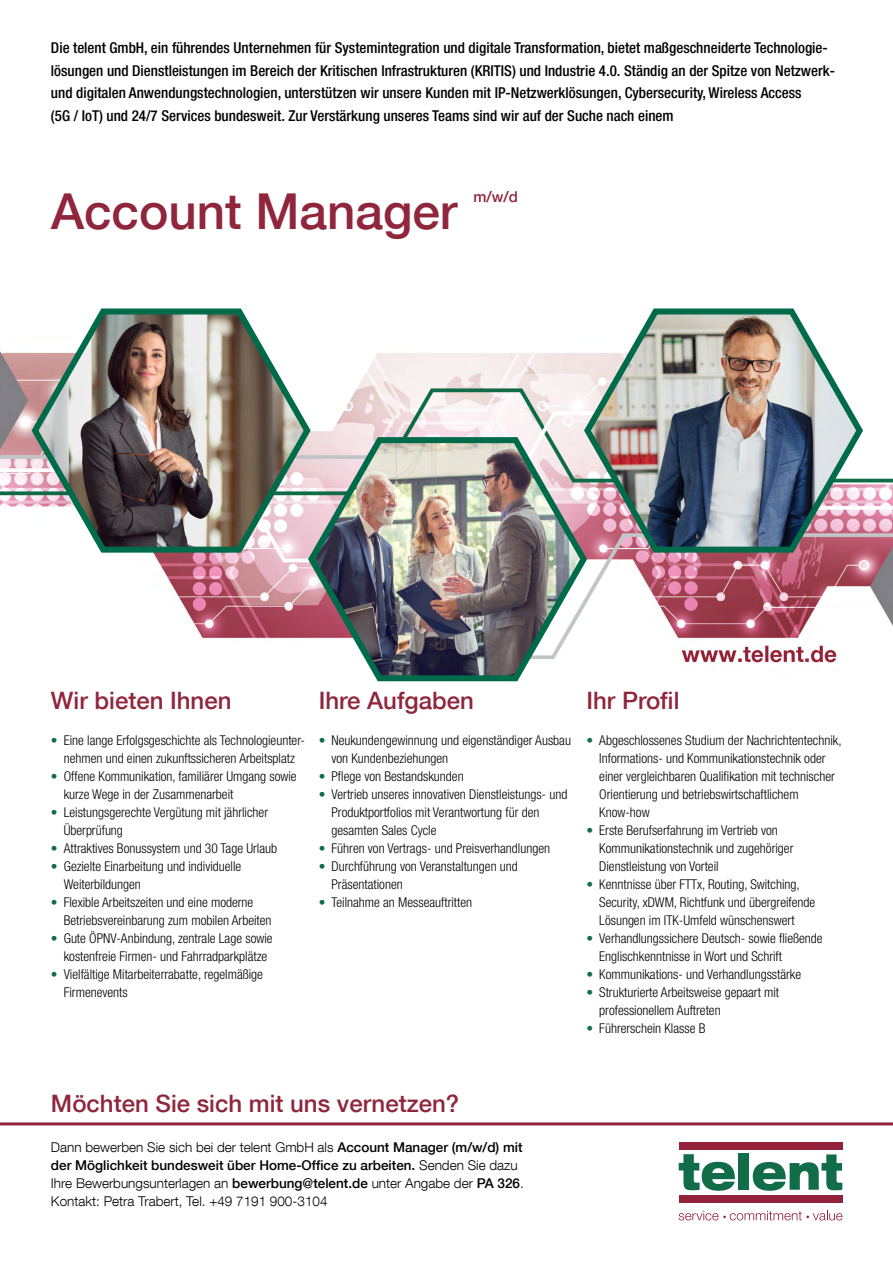
<style>
.page{position:relative;width:893px;height:1263px;background:#fff}
.page>*{position:absolute;margin:0;border:0;box-sizing:border-box;transform-origin:0 0}
.t1{font:500 49.5px "Helvetica Neue LT Com";color:#90263d}
.t2{font:500 24px "Helvetica Neue LT Com";color:#90263d}
.t3{font:500 condensed 15px/22.5px "Helvetica Neue LT Com";color:#000}
.t4{font:500 15px "Helvetica Neue LT Com";color:#90263d}
.t5{font:300 condensed 13.5px/18px "Helvetica Neue LT Com";color:#000}
.t6{font:300 13.5px/18px "Helvetica Neue LT Com";color:#000}
.s1{font-stretch:normal;color:#116c4a}
.s2{font-weight:500}
</style>
<div class="page">
<img style="left:0;top:351px;width:893px;height:312px">
<svg style="left:679px;top:1154px;width:56px;height:37px"></svg>
<div style="left:739px;top:1153px;width:10px;height:37px;background:#116c4a"></div>
<svg style="left:753px;top:1154px;width:89px;height:37px"></svg>
<div style="left:679px;top:1195px;width:163px;height:7px;background:#932139"></div>
<div style="left:679px;top:1143px;width:163px;height:7px;background:#932139"></div>
<svg style="left:679px;top:1211px;width:163px;height:9px"></svg>
<hr style="left:0;top:1122px;width:893px;height:3px;background:#90263d">
<img style="left:581px;top:308px;width:285px;height:248px">
<img style="left:305px;top:432px;width:285px;height:250px">
<img style="left:28px;top:308px;width:286px;height:248px">
<p class="t3" style="left:51px;top:37px;width:786px">Die telent GmbH, ein führendes Unternehmen für Systemintegration und digitale Transformation, bietet maßgeschneiderte Technologie&shy;lösungen und Dienstleistungen im Bereich der Kritischen Infrastrukturen (KRITIS) und Industrie 4.0. Ständig an der Spitze von Netzwerk&shy;und digitalen Anwendungstechnologien, unterstützen wir unsere Kunden mit IP-Netzwerklösungen, Cybersecurity, Wireless Access<br>(5G / IoT) und 24/7 Services bundesweit. Zur Verstärkung unseres Teams sind wir auf der Suche nach einem</p>
<h1 class="t1" style="left:51px;top:182px;width:408px">Account Manager</h1>
<p class="t4" style="left:474px;top:188px;width:46px">m/w/d</p>
<h2 class="t2" style="left:51px;top:686px;width:182px">Wir bieten Ihnen</h2>
<p class="t5" style="left:51px;top:731px;width:256px;text-align:center"><span class="s1">•</span> Eine lange Erfolgsgeschichte als Technologieunter&shy;nehmen und einen zukunftssicheren Arbeitsplatz</p>
<p class="t5" style="left:64px;top:767px;width:234px;text-indent:-13px"><span class="s1">•</span> Offene Kommunikation, familiärer Umgang sowie kurze Wege in der Zusammenarbeit</p>
<p class="t5" style="left:64px;top:803px;width:206px;text-indent:-13px"><span class="s1">•</span> Leistungsgerechte Vergütung mit jährlicher<br>Überprüfung</p>
<p class="t5" style="left:51px;top:839px;width:228px"><span class="s1">•</span> Attraktives Bonussystem und 30 Tage Urlaub</p>
<p class="t5" style="left:64px;top:857px;width:179px;text-indent:-13px"><span class="s1">•</span> Gezielte Einarbeitung und individuelle<br>Weiterbildungen</p>
<p class="t5" style="left:64px;top:893px;width:209px;text-indent:-13px"><span class="s1">•</span> Flexible Arbeitszeiten und eine moderne<br>Betriebsvereinbarung zum mobilen Arbeiten</p>
<p class="t5" style="left:51px;top:929px;width:223px;text-align:center"><span class="s1">•</span> Gute ÖPNV-Anbindung, zentrale Lage sowie kostenfreie Firmen- und Fahrradparkplätze</p>
<p class="t5" style="left:64px;top:965px;width:201px;text-indent:-13px"><span class="s1">•</span> Vielfältige Mitarbeiterrabatte, regelmäßige<br>Firmenevents</p>
<h2 class="t2" style="left:319px;top:686px;width:157px">Ihre Aufgaben</h2>
<p class="t5" style="left:331px;top:731px;width:241px;text-indent:-13px"><span class="s1">•</span> Neukundengewinnung und eigenständiger Ausbau von Kundenbeziehungen</p>
<p class="t5" style="left:319px;top:767px;width:146px"><span class="s1">•</span> Pflege von Bestandskunden</p>
<p class="t5" style="left:331px;top:785px;width:237px;text-indent:-13px"><span class="s1">•</span> Vertrieb unseres innovativen Dienstleistungs- und<br>Produktportfolios mit Verantwortung für den gesamten Sales Cycle</p>
<p class="t5" style="left:319px;top:839px;width:233px"><span class="s1">•</span> Führen von Vertrags- und Preisverhandlungen</p>
<p class="t5" style="left:331px;top:857px;width:188px;text-indent:-13px"><span class="s1">•</span> Durchführung von Veranstaltungen und<br>Präsentationen</p>
<p class="t5" style="left:319px;top:893px;width:155px"><span class="s1">•</span> Teilnahme an Messeauftritten</p>
<h2 class="t2" style="left:586px;top:686px;width:94px">Ihr Profil</h2>
<p class="t5" style="left:599px;top:731px;width:244px;text-indent:-13px"><span class="s1">•</span> Abgeschlossenes Studium der Nachrichtentechnik, Informations- und Kommunikationstechnik oder einer vergleichbaren Qualifikation mit technischer Orientierung und betriebswirtschaftlichem Know-how</p>
<p class="t5" style="left:599px;top:821px;width:196px;text-indent:-13px"><span class="s1">•</span> Erste Berufserfahrung im Vertrieb von<br>Kommunikationstechnik und zugehöriger<br>Dienstleistung von Vorteil</p>
<p class="t5" style="left:599px;top:875px;width:218px;text-indent:-13px"><span class="s1">•</span> Kenntnisse über FTTx, Routing, Switching,<br>Security, xDWM, Richtfunk und übergreifende<br>Lösungen im ITK-Umfeld wünschenswert</p>
<p class="t5" style="left:599px;top:929px;width:225px;text-indent:-13px"><span class="s1">•</span> Verhandlungssichere Deutsch- sowie fließende<br>Englischkenntnisse in Wort und Schrift</p>
<p class="t5" style="left:586px;top:965px;width:216px"><span class="s1">•</span> Kommunikations- und Verhandlungsstärke</p>
<p class="t5" style="left:599px;top:983px;width:181px;text-indent:-13px"><span class="s1">•</span> Strukturierte Arbeitsweise gepaart mit professionellem Auftreten</p>
<p class="t5" style="left:586px;top:1019px;width:120px"><span class="s1">•</span> Führerschein Klasse B</p>
<h2 class="t2" style="left:51px;top:1089px;width:410px">Möchten Sie sich mit uns vernetzen?</h2>
<p class="t6" style="left:51px;top:1138px;width:474px">Dann bewerben Sie sich bei der telent GmbH als <span class="s2">Account Manager (m/w/d) mit der Möglichkeit bundesweit über Home-Office zu arbeiten.</span> Senden Sie dazu Ihre Bewerbungsunterlagen an <span class="s2">bewerbung@telent.de</span> unter Angabe der <span class="s2">PA 326</span>.<br>Kontakt: Petra Trabert, Tel. +49 7191 900-3104</p>
</div>
